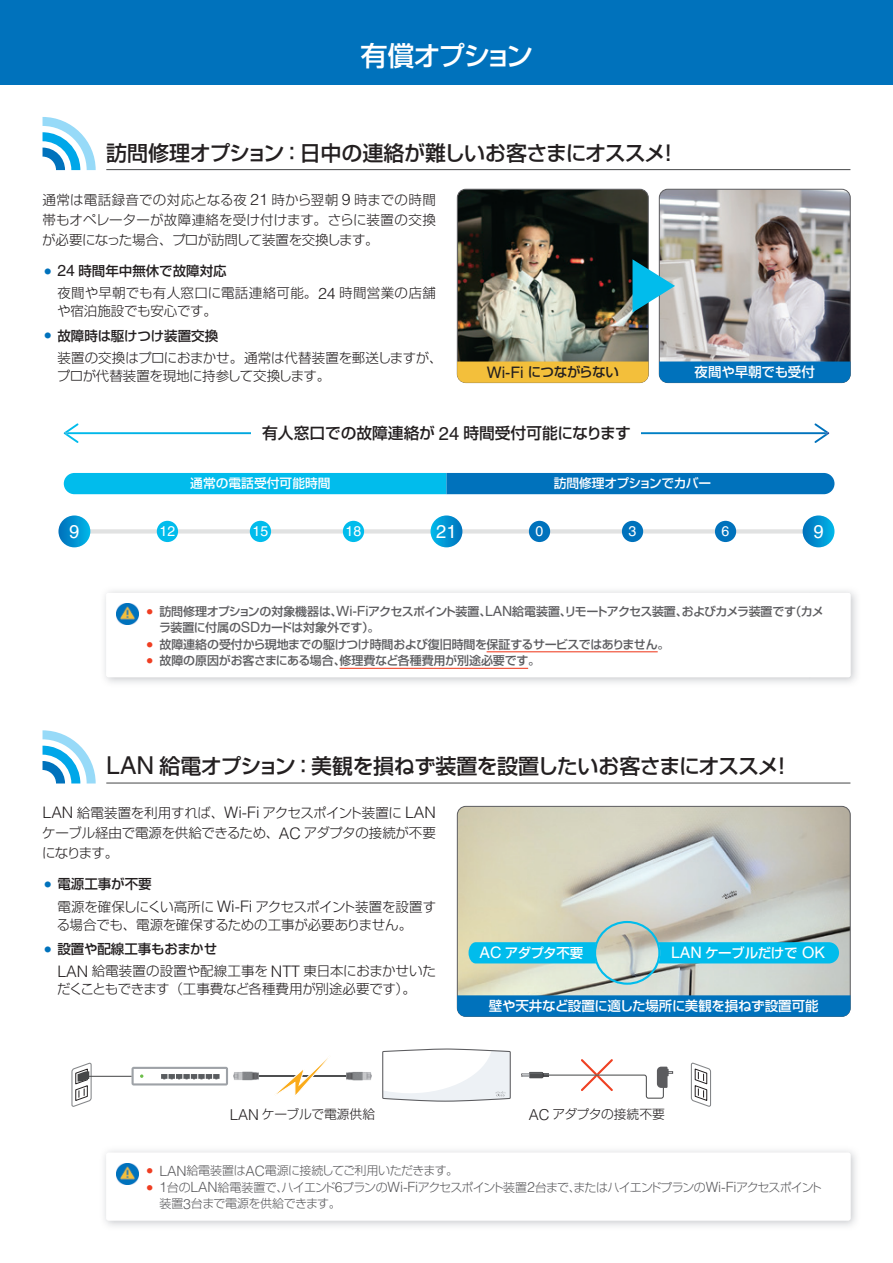
<style>
.page{position:relative;width:893px;height:1263px;background:#fff}
.page>*{position:absolute;margin:0;border:0;box-sizing:border-box;transform-origin:0 0}
.t1{font:500 27px "Shin Go Pro";letter-spacing:-.075em;color:#fff}
.t2{font:500 21px "Shin Go Pro";letter-spacing:-.03em;color:#231f20}
.t3{font:18.45px "Helvetica LT Pro";color:#fff}
.t4{font:500 15.75px "Shin Go Pro";color:#231f20}
.t5{font:14.1px "Helvetica LT Pro";color:#fff}
.t6{font:300 13.5px/20.2px "Shin Go Pro";letter-spacing:-.02em;color:#231f20;text-align:justify}
.t7{font:500 13.5px "Shin Go Pro";letter-spacing:-.02em;color:#fff}
.t8{font:300 13.5px/22.2px "Shin Go Pro";letter-spacing:.025em;color:#231f20}
.t9{font:300 13.5px/22.2px "Shin Go Pro";color:#231f20}
.t10{font:500 13.5px "Shin Go Pro";letter-spacing:-.035em;color:#231f20}
.t11{font:300 12.75px "Shin Go Pro";letter-spacing:-.015em;color:#231f20}
.t12{font:500 12.75px "Shin Go Pro";letter-spacing:-.04em;color:#fff}
.t13{font:500 12.75px "Shin Go Pro";color:#fff}
.t14{font:500 12px/16.5px "Shin Go Pro";letter-spacing:-.03em;color:#5c5c5f}
.t15{font:300 12px/16.5px "Shin Go Pro";letter-spacing:-.06em;color:#5c5c5f}
.s1{font-family:"Helvetica LT Pro";font-size:15.9px}
.s2{font-family:"Helvetica LT Pro";font-weight:400;font-size:15.9px}
.s3{font-weight:500}
.s4{font-family:"Helvetica LT Pro";font-weight:400;font-size:18.45px}
.s5{font-family:"Helvetica LT Pro";font-weight:400;font-size:14.1px}
.s6{font-family:"Helvetica LT Pro";font-weight:400;font-size:24.75px}
.s7{font-family:"Helvetica LT Pro";font-size:15px}
.s8{font-family:"Helvetica LT Pro";font-size:14.1px}
</style>
<div class="page">
<hr style="left:106px;top:169px;width:744px;height:1px;background:#464748">
<img style="left:659px;top:189px;width:191px;height:172px">
<div style="left:659px;top:189px;width:191px;height:194px;border:1px solid #5c5c5f;border-radius:9px"></div>
<svg style="left:659px;top:361px;width:191px;height:22px;background:#0774bb"></svg>
<div style="left:0;top:0;width:893px;height:85px;background:#0072bc"></div>
<svg style="left:43px;top:117px;width:53px;height:53px"></svg>
<img style="left:457px;top:189px;width:191px;height:172px">
<div style="left:457px;top:189px;width:191px;height:194px;border:1px solid #5c5c5f;border-radius:9px"></div>
<svg style="left:457px;top:361px;width:191px;height:22px;background:#eebc3d"></svg>
<svg style="left:632px;top:259px;width:43px;height:53px;background:#59b5cb"></svg>
<img style="left:104px;top:1150px;width:752px;height:76px">
<div style="left:106px;top:1153px;width:744px;height:67px;background:#fff;border-radius:2px"></div>
<img style="left:117px;top:1163px;width:21px;height:21px">
<img style="left:104px;top:590px;width:753px;height:93px">
<div style="left:106px;top:593px;width:744px;height:84px;background:#fff;border-radius:2px"></div>
<hr style="left:487px;top:651px;width:171px;height:1px;background:#ef3e22">
<hr style="left:340px;top:668px;width:188px;height:1px;background:#ef3e22">
<img style="left:117px;top:603px;width:21px;height:22px">
<hr style="left:106px;top:783px;width:744px;height:1px;background:#464748">
<svg style="left:43px;top:730px;width:53px;height:53px"></svg>
<img style="left:457px;top:806px;width:393px;height:189px">
<div style="left:594px;top:921px;width:66px;height:64px;border:2px solid #01bcec;border-radius:50%"></div>
<div style="left:658px;top:942px;width:181px;height:21px;background:#01bcec"></div>
<div style="left:469px;top:942px;width:127px;height:21px;background:#01bcec"></div>
<div style="left:457px;top:995px;width:393px;height:21px;background:#0072bc"></div>
<svg style="left:132px;top:1067px;width:96px;height:18px"></svg>
<hr style="left:233px;top:1075px;width:139px;height:2px;background:#4e4f50">
<img style="left:233px;top:1072px;width:26px;height:8px">
<img style="left:233px;top:1075px;width:26px;height:2px">
<img style="left:346px;top:1072px;width:26px;height:8px">
<img style="left:346px;top:1075px;width:26px;height:2px">
<svg style="left:276px;top:1057px;width:52px;height:38px"></svg>
<svg style="left:382px;top:1048px;width:129px;height:54px"></svg>
<svg style="left:690px;top:1062px;width:22px;height:45px"></svg>
<svg style="left:521px;top:1059px;width:152px;height:40px"></svg>
<hr style="left:89px;top:1076px;width:43px;height:1px;background:#4e4f50">
<svg style="left:71px;top:1062px;width:21px;height:45px"></svg>
<svg style="left:64px;top:473px;width:770px;height:21px;background:#0197d4"></svg>
<svg style="left:64px;top:423px;width:765px;height:20px"></svg>
<div style="left:252px;top:415px;width:389px;height:37px;background:#fff"></div>
<hr style="left:74px;top:529px;width:745px;height:4px;background:#e1e2e2">
<svg style="left:58px;top:515px;width:32px;height:32px"></svg>
<svg style="left:803px;top:515px;width:31px;height:32px"></svg>
<svg style="left:431px;top:515px;width:31px;height:32px"></svg>
<div style="left:157px;top:521px;width:21px;height:21px;background:#01bcec;border-radius:50%"></div>
<div style="left:250px;top:521px;width:21px;height:21px;background:#01bcec;border-radius:50%"></div>
<div style="left:343px;top:521px;width:21px;height:21px;background:#01bcec;border-radius:50%"></div>
<div style="left:529px;top:521px;width:21px;height:21px;background:#0072bc;border-radius:50%"></div>
<div style="left:622px;top:521px;width:21px;height:21px;background:#0072bc;border-radius:50%"></div>
<div style="left:715px;top:521px;width:21px;height:21px;background:#0072bc;border-radius:50%"></div>
<h1 class="t1" style="left:361px;top:34px;width:174px">有償オプション</h1>
<h2 class="t2" style="left:106px;top:135px;width:574px">訪問修理オプション：日中の連絡が難しいお客さまにオススメ！</h2>
<p class="t6" style="left:42px;top:188px;width:395px">通常は電話録音での対応となる夜 <span class="s1">21</span> 時から翌朝 <span class="s1">9</span> 時までの時間帯もオペレーターが故障連絡を受け付けます。さらに装置の交換が必要になった場合、プロが訪問して装置を交換します。</p>
<p class="t8" style="left:57px;top:258px;width:380px;text-indent:-13px"><sup>●</sup> <span class="s2">24</span> <span class="s3">時間年中無休で故障対応<br></span>夜間や早朝でも有人窓口に電話連絡可能。<span class="s1">24</span> 時間営業の店舗</p>
<p class="t6" style="left:57px;top:299px;width:161px">や宿泊施設でも安心です。</p>
<p class="t6" style="left:57px;top:323px;width:387px;line-height:22.2px;text-indent:-13px"><sup>●</sup> <span class="s3">故障時は駆けつけ装置交換<br></span>装置の交換はプロにおまかせ。通常は代替装置を郵送しますが、</p>
<p class="t6" style="left:57px;top:364px;width:275px">プロが代替装置を現地に持参して交換します。</p>
<p class="t10" style="left:487px;top:361px;width:134px"><span class="s2">Wi-Fi</span> につながらない</p>
<p class="t7" style="left:695px;top:361px;width:122px">夜間や早朝でも受付</p>
<p class="t4" style="left:262px;top:420px;width:370px">有人窓口での故障連絡が <span class="s4">24</span> 時間受付可能になります</p>
<p class="t13" style="left:190px;top:473px;width:142px">通常の電話受付可能時間</p>
<p class="t12" style="left:554px;top:473px;width:159px">訪問修理オプションでカバー</p>
<h3 class="t3" style="left:69px;top:521px;width:12px">9</h3>
<p class="t5" style="left:160px;top:523px;width:17px">12</p>
<p class="t5" style="left:253px;top:523px;width:17px">15</p>
<p class="t5" style="left:346px;top:523px;width:17px">18</p>
<h3 class="t3" style="left:436px;top:521px;width:22px">21</h3>
<p class="t5" style="left:536px;top:523px;width:9px">0</p>
<p class="t5" style="left:629px;top:523px;width:9px">3</p>
<p class="t5" style="left:722px;top:523px;width:9px">6</p>
<h3 class="t3" style="left:813px;top:521px;width:12px">9</h3>
<p class="t14" style="left:159px;top:601px;width:666px;text-indent:-12px"><sup>●</sup> 訪問修理オプションの対象機器は、<span class="s5">Wi-Fi</span>アクセスポイント装置、<span class="s5">LAN</span>給電装置、リモートアクセス装置、およびカメラ装置です（カメラ装置に付属の<span class="s5">SD</span>カードは対象外です）。</p>
<p class="t14" style="left:147px;top:634px;width:524px"><sup>●</sup> 故障連絡の受付から現地までの駆けつけ時間および復旧時間を保証するサービスではありません。</p>
<p class="t14" style="left:147px;top:651px;width:395px"><sup>●</sup> 故障の原因がお客さまにある場合、修理費など各種費用が別途必要です。</p>
<h2 class="t2" style="left:106px;top:749px;width:687px"><span class="s6">LAN</span> 給電オプション：美観を損ねず装置を設置したいお客さまにオススメ！</h2>
<p class="t6" style="left:42px;top:801px;width:395px"><span class="s1">LAN</span> 給電装置を利用すれば、<span class="s1">Wi-Fi</span> アクセスポイント装置に <span class="s1">LAN</span>ケーブル経由で電源を供給できるため、<span class="s1">AC</span> アダプタの接続が不要になります。</p>
<p class="t6" style="left:57px;top:871px;width:380px;line-height:22.2px;text-indent:-13px"><sup>●</sup> <span class="s3">電源工事が不要<br></span>電源を確保しにくい高所に <span class="s1">Wi-Fi</span> アクセスポイント装置を設置す</p>
<p class="t6" style="left:57px;top:913px;width:357px">る場合でも、電源を確保するための工事が必要ありません。</p>
<p class="t9" style="left:57px;top:936px;width:380px;text-indent:-13px"><sup>●</sup> <span class="s3">設置や配線工事もおまかせ<br></span><span class="s1">LAN</span> 給電装置の設置や配線工事を <span class="s1">NTT</span> 東日本におまかせいた</p>
<p class="t6" style="left:57px;top:977px;width:360px">だくこともできます（工事費など各種費用が別途必要です）。</p>
<p class="t7" style="left:480px;top:942px;width:105px"><span class="s2">AC</span> アダプタ不要</p>
<p class="t7" style="left:671px;top:942px;width:155px"><span class="s2">LAN</span> ケーブルだけで <span class="s2">OK</span></p>
<p class="t7" style="left:489px;top:995px;width:331px">壁や天井など設置に適した場所に美観を損ねず設置可能</p>
<p class="t11" style="left:230px;top:1104px;width:147px"><span class="s7">LAN</span> ケーブルで電源供給</p>
<p class="t11" style="left:529px;top:1104px;width:137px"><span class="s7">AC</span> アダプタの接続不要</p>
<p class="t15" style="left:147px;top:1161px;width:313px"><sup>●</sup> <span class="s8">LAN</span>給電装置は<span class="s8">AC</span>電源に接続してご利用いただきます。</p>
<p class="t15" style="left:159px;top:1177px;width:664px;text-indent:-13px"><sup>●</sup> <span class="s8">1</span>台の<span class="s8">LAN</span>給電装置で、ハイエンド<span class="s8">6</span>プランの<span class="s8">Wi-Fi</span>アクセスポイント装置<span class="s8">2</span>台まで、またはハイエンドプランの<span class="s8">Wi-Fi</span>アクセスポイント装置<span class="s8">3</span>台まで電源を供給できます。</p>
</div>
